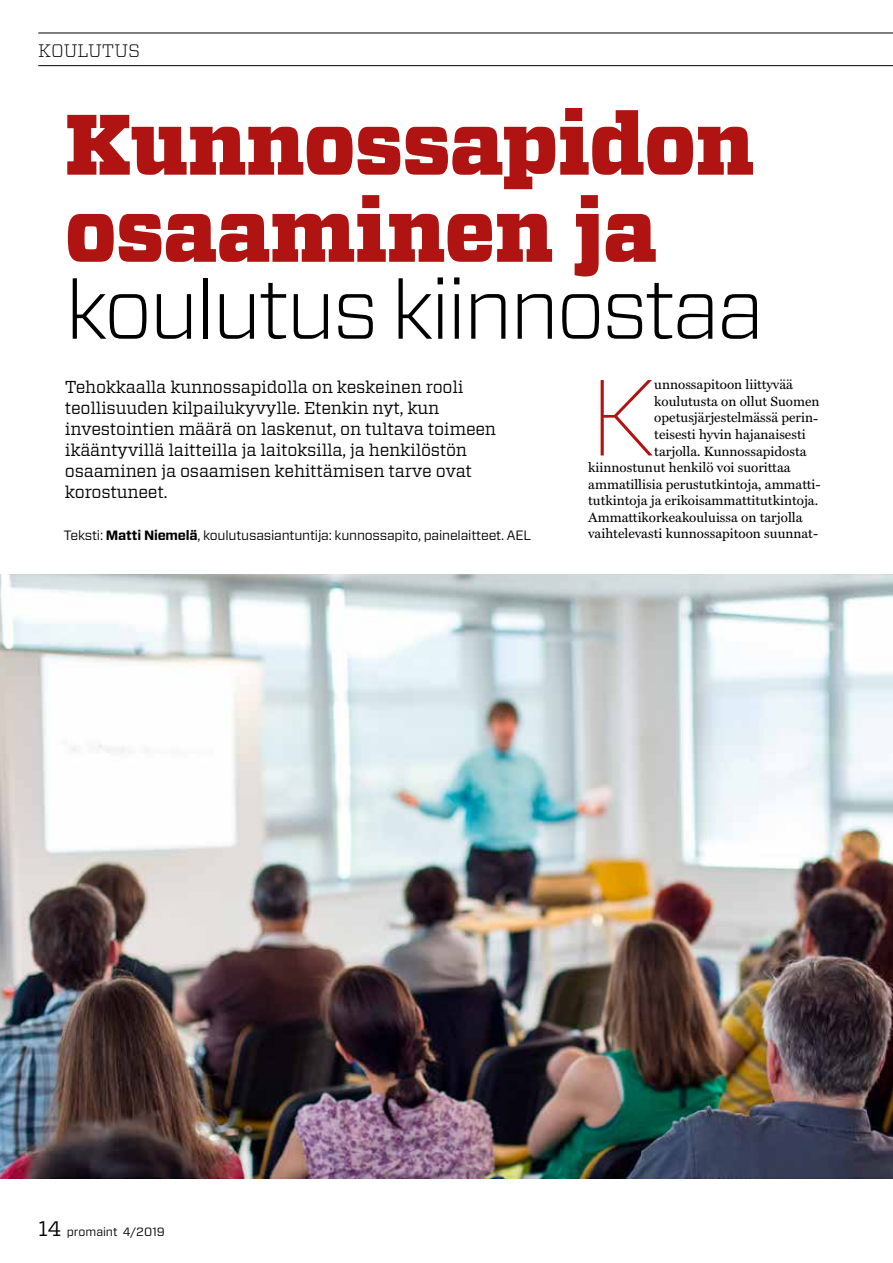
<style>
.page{position:relative;width:893px;height:1263px;background:#fff}
.page>*{position:absolute;margin:0;border:0;box-sizing:border-box;transform-origin:0 0}
.t1{font:100 107.85px "Vitesse Sans";color:#af1412}
.t2{font:900 85.5px/87.2px "Vitesse";letter-spacing:-.01em;color:#af1412}
.t3{font:300 84px "Vitesse Sans";letter-spacing:-.04em;color:#000}
.t4{font:300 18px "Vitesse";color:#000}
.t5{font:17.25px/21px "Vitesse";letter-spacing:-.015em;color:#000}
.t6{font:13.5px "Miller Text";color:#000}
.t7{font:13.5px "Vitesse Sans";letter-spacing:-.015em;color:#000}
.t8{font:12px "Vitesse Sans";letter-spacing:-.005em;color:#000}
.s1{font-weight:700}
.s2{font-family:"Vitesse";font-size:21px}
</style>
<div class="page">
<img style="left:0;top:574px;width:893px;height:604px">
<hr style="left:38px;top:33px;width:855px;height:1px;background:#000">
<hr style="left:38px;top:65px;width:855px;height:1px;background:#000">
<h3 class="t4" style="left:38px;top:38px;width:104px">KOULUTUS</h3>
<h2 class="t2" style="left:65px;top:103px;width:691px">Kunnossapidon osaaminen ja</h2>
<h3 class="t3" style="left:65px;top:251px;width:701px">koulutus kiinnostaa</h3>
<p class="t5" style="left:65px;top:376px;width:433px">Tehokkaalla kunnossapidolla on keskeinen rooli teollisuuden kilpailukyvylle. Etenkin nyt, kun investointien määrä on laskenut, on tultava toimeen ikääntyvillä laitteilla ja laitoksilla, ja henkilöstön osaaminen ja osaamisen kehittämisen tarve ovat korostuneet.</p>
<p class="t7" style="left:64px;top:526px;width:469px">Teksti: <span class="s1">Matti Niemelä</span>, koulutusasiantuntija: kunnossapito, painelaitteet. AEL</p>
<h1 class="t1" style="left:588px;top:342px;width:69px">K</h1>
<p class="t6" style="left:654px;top:377px;width:140px">unnossapitoon liittyvää</p>
<p class="t6" style="left:654px;top:394px;width:167px">koulutusta on ollut Suomen</p>
<p class="t6" style="left:654px;top:410px;width:165px">opetusjärjestelmässä perin-</p>
<p class="t6" style="left:654px;top:427px;width:153px">teisesti hyvin hajanaisesti</p>
<p class="t6" style="left:654px;top:443px;width:154px">tarjolla. Kunnossapidosta</p>
<p class="t6" style="left:588px;top:460px;width:204px">kiinnostunut henkilö voi suorittaa</p>
<p class="t6" style="left:588px;top:476px;width:234px">ammatillisia perustutkintoja, ammatti-</p>
<p class="t6" style="left:588px;top:493px;width:231px">tutkintoja ja erikoisammattitutkintoja.</p>
<p class="t6" style="left:588px;top:509px;width:216px">Ammattikorkeakouluissa on tarjolla</p>
<p class="t6" style="left:588px;top:526px;width:231px">vaihtelevasti kunnossapitoon suunnat-</p>
<p class="t8" style="left:38px;top:1224px;width:128px"><span class="s2">14</span> promaint 4/2019</p>
</div>
